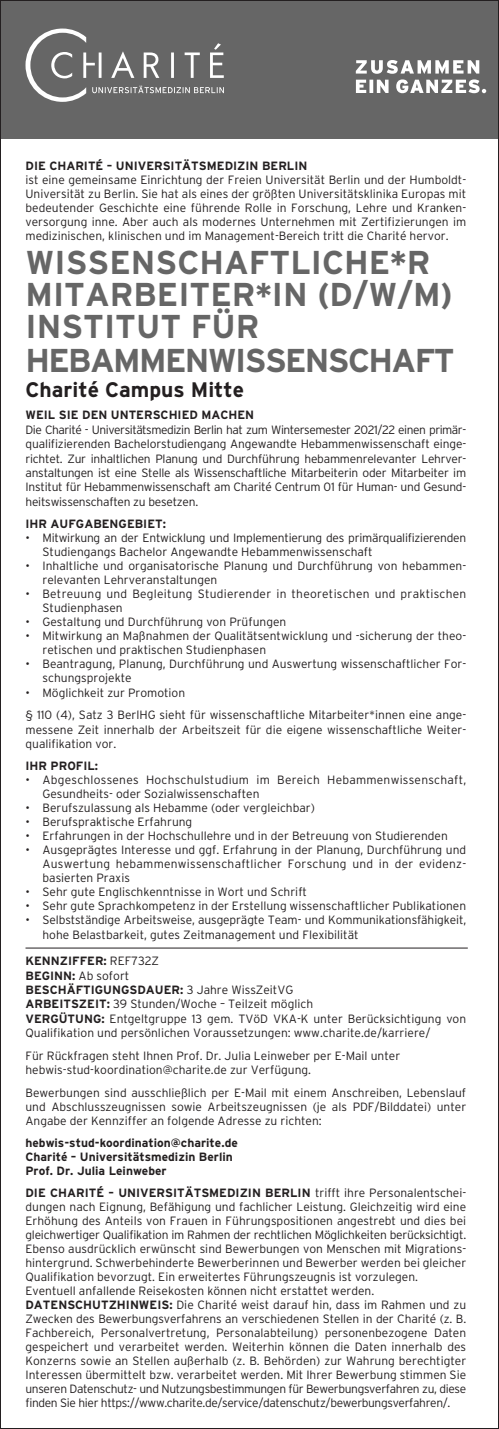
<style>
.page{position:relative;width:499px;height:1429px;background:#fff}
.page>*{position:absolute;margin:0;border:0;box-sizing:border-box;transform-origin:0 0}
.t1{font:700 33px/32.6px "Interstate";color:#666}
.t2{font:700 21px "Interstate";color:#231f20}
.t3{font:300 12px/14px "Interstate";color:#231f20}
.t4{font:700 12px/14px "Interstate";color:#231f20}
.t5{font:300 12px/14px "Interstate";letter-spacing:.02em;color:#231f20}
.t6{font:300 12px/14px "Interstate";letter-spacing:-.02em;color:#231f20}
.s1{font-weight:700}
</style>
<div class="page">
<div style="left:0;top:0;width:499px;height:139px;background:#666"></div>
<svg style="left:26px;top:29px;width:460px;height:73px"></svg>
<svg style="left:356px;top:60px;width:123px;height:14px"></svg>
<hr style="left:26px;top:947px;width:442px;height:1px;background:#231f20">
<p class="t4" style="left:26px;top:158px;width:283px">DIE CHARITÉ – UNIVERSITÄTSMEDIZIN BERLIN</p>
<p class="t3" style="left:26px;top:174px;width:442px;text-align:justify">ist eine gemeinsame Einrichtung der Freien Universität Berlin und der Humboldt-Universität zu Berlin. Sie hat als eines der größten Universitätsklinika Europas mit bedeutender Geschichte eine führende Rolle in Forschung, Lehre und Kranken&shy;versorgung inne. Aber auch als modernes Unternehmen mit Zertifizierungen im medizinischen, klinischen und im Management-Bereich tritt die Charité hervor.</p>
<h1 class="t1" style="left:26px;top:246px;width:430px">WISSENSCHAFTLICHE*R<br>MITARBEITER*IN (D/W/M)<br>INSTITUT FÜR<br>HEBAMMENWISSENSCHAFT</h1>
<h2 class="t2" style="left:26px;top:378px;width:220px">Charité Campus Mitte</h2>
<p class="t4" style="left:26px;top:408px;width:230px">WEIL SIE DEN UNTERSCHIED MACHEN</p>
<p class="t3" style="left:26px;top:423px;width:442px;text-align:justify">Die Charité - Universitätsmedizin Berlin hat zum Wintersemester 2021/22 einen primär&shy;qualifizierenden Bachelorstudiengang Angewandte Hebammenwissenschaft einge&shy;richtet. Zur inhaltlichen Planung und Durchführung hebammenrelevanter Lehrver&shy;anstaltungen ist eine Stelle als Wissenschaftliche Mitarbeiterin oder Mitarbeiter im Institut für Hebammenwissenschaft am Charité Centrum 01 für Human- und Gesund&shy;heitswissenschaften zu besetzen.</p>
<p class="t4" style="left:26px;top:517px;width:142px">IHR AUFGABENGEBIET:</p>
<p class="t6" style="left:43px;top:532px;width:425px;text-indent:-17px">• Mitwirkung an der Entwicklung und Implementierung des primärqualifizierenden<br>Studiengangs Bachelor Angewandte Hebammenwissenschaft</p>
<p class="t3" style="left:43px;top:560px;width:425px;text-indent:-17px">• Inhaltliche und organisatorische Planung und Durchführung von hebammen&shy;relevanten Lehrveranstaltungen</p>
<p class="t5" style="left:43px;top:588px;width:425px;text-indent:-17px">• Betreuung und Begleitung Studierender in theoretischen und praktischen<br>Studienphasen</p>
<p class="t3" style="left:26px;top:616px;width:262px">• Gestaltung und Durchführung von Prüfungen</p>
<p class="t3" style="left:43px;top:630px;width:425px;text-indent:-17px">• Mitwirkung an Maßnahmen der Qualitätsentwicklung und -sicherung der theo&shy;retischen und praktischen Studienphasen</p>
<p class="t3" style="left:43px;top:658px;width:425px;text-indent:-17px">• Beantragung, Planung, Durchführung und Auswertung wissenschaftlicher For&shy;schungsprojekte</p>
<p class="t3" style="left:26px;top:682px;width:442px;line-height:22.4px">• Möglichkeit zur Promotion<br>§ 110 (4), Satz 3 BerlHG sieht für wissenschaftliche Mitarbeiter*innen eine ange-</p>
<p class="t3" style="left:26px;top:723px;width:442px">messene Zeit innerhalb der Arbeitszeit für die eigene wissenschaftliche Weiter&shy;qualifikation vor.</p>
<p class="t4" style="left:26px;top:759px;width:74px">IHR PROFIL:</p>
<p class="t5" style="left:43px;top:774px;width:425px;text-indent:-17px">• Abgeschlossenes Hochschulstudium im Bereich Hebammenwissenschaft,<br>Gesundheits- oder Sozialwissenschaften</p>
<p class="t3" style="left:26px;top:802px;width:291px">• Berufszulassung als Hebamme (oder vergleichbar)</p>
<p class="t3" style="left:26px;top:816px;width:168px">• Berufspraktische Erfahrung</p>
<p class="t3" style="left:26px;top:830px;width:424px">• Erfahrungen in der Hochschullehre und in der Betreuung von Studierenden</p>
<p class="t3" style="left:43px;top:844px;width:425px;text-align:justify;text-indent:-17px">• Ausgeprägtes Interesse und ggf. Erfahrung in der Planung, Durchführung und Auswertung hebammenwissenschaftlicher Forschung und in der evidenz&shy;basierten Praxis</p>
<p class="t3" style="left:25px;top:886px;width:283px">• Sehr gute Englischkenntnisse in Wort und Schrift</p>
<p class="t3" style="left:25px;top:900px;width:442px">• Sehr gute Sprachkompetenz in der Erstellung wissenschaftlicher Publikationen</p>
<p class="t3" style="left:42px;top:914px;width:425px;text-indent:-17px">• Selbstständige Arbeitsweise, ausgeprägte Team- und Kommunikationsfähigkeit, hohe Belastbarkeit, gutes Zeitmanagement und Flexibilität</p>
<p class="t3" style="left:25px;top:955px;width:442px"><span class="s1">KENNZIFFER:</span> REF732Z<br><span class="s1">BEGINN:</span> Ab sofort<br><span class="s1">BESCHÄFTIGUNGSDAUER:</span> 3 Jahre WissZeitVG<br><span class="s1">ARBEITSZEIT:</span> 39 Stunden/Woche – Teilzeit möglich<br><span class="s1">VERGÜTUNG:</span> Entgeltgruppe 13 gem. TVöD VKA-K unter Berücksichtigung von Qualifikation und persönlichen Voraussetzungen: www.charite.de/karriere/</p>
<p class="t3" style="left:25px;top:1049px;width:376px">Für Rückfragen steht Ihnen Prof. Dr. Julia Leinweber per E-Mail unter hebwis-stud-koordination@charite.de zur Verfügung.</p>
<p class="t3" style="left:25px;top:1086px;width:442px;text-align:justify">Bewerbungen sind ausschließlich per E-Mail mit einem Anschreiben, Lebenslauf und Abschlusszeugnissen sowie Arbeitszeugnissen (je als PDF/Bilddatei) unter Angabe der Kennziffer an folgende Adresse zu richten:</p>
<p class="t4" style="left:25px;top:1136px;width:214px">hebwis-stud-koordination@charite.de<br>Charité – Universitätsmedizin Berlin<br>Prof. Dr. Julia Leinweber</p>
<p class="t3" style="left:25px;top:1187px;width:442px"><span class="s1">DIE CHARITÉ – UNIVERSITÄTSMEDIZIN BERLIN</span> trifft ihre Personalentschei&shy;dungen nach Eignung, Befähigung und fachlicher Leistung. Gleichzeitig wird eine Erhöhung des Anteils von Frauen in Führungspositionen angestrebt und dies bei gleichwertiger Qualifikation im Rahmen der rechtlichen Möglichkeiten berücksichtigt.<br>Ebenso ausdrücklich erwünscht sind Bewerbungen von Menschen mit Migrations&shy;hintergrund. Schwerbehinderte Bewerberinnen und Bewerber werden bei gleicher Qualifikation bevorzugt. Ein erweitertes Führungszeugnis ist vorzulegen.<br>Eventuell anfallende Reisekosten können nicht erstattet werden.<br><span class="s1">DATENSCHUTZHINWEIS:</span> Die Charité weist darauf hin, dass im Rahmen und zu Zwecken des Bewerbungsverfahrens an verschiedenen Stellen in der Charité (z. B.<br>Fachbereich, Personalvertretung, Personalabteilung) personenbezogene Daten gespeichert und verarbeitet werden. Weiterhin können die Daten innerhalb des Konzerns sowie an Stellen außerhalb (z. B. Behörden) zur Wahrung berechtigter Interessen übermittelt bzw. verarbeitet werden. Mit Ihrer Bewerbung stimmen Sie unseren Datenschutz- und Nutzungsbestimmungen für Bewerbungsverfahren zu, diese finden Sie hier https://www.charite.de/service/datenschutz/bewerbungsverfahren/.</p>
</div>
